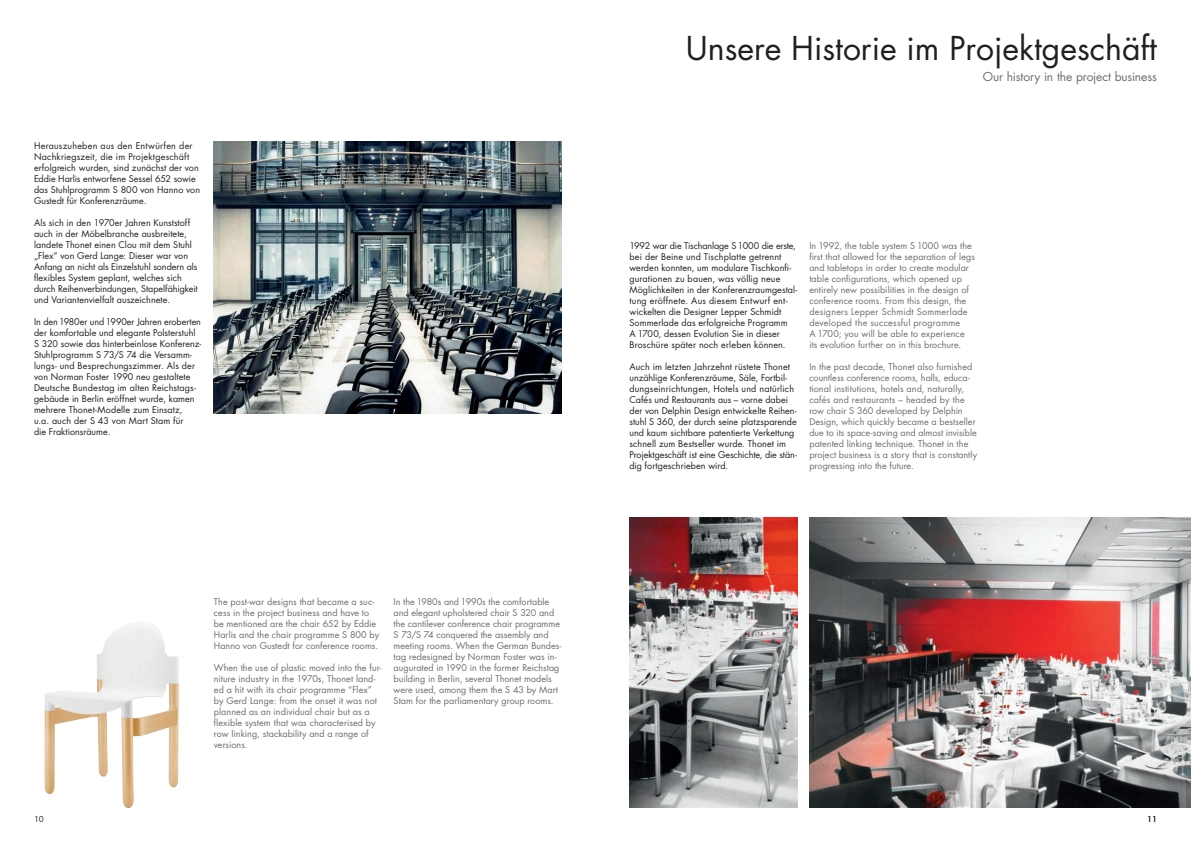
<style>
.page{position:relative;width:1191px;height:842px;background:#fff}
.page>*{position:absolute;margin:0;border:0;box-sizing:border-box;transform-origin:0 0}
.t1{font:32px "Futura Std";color:#231f20}
.t2{font:12px "Futura Std";letter-spacing:-.005em;color:#6c6d70}
.t3{font:9px/11px "Futura Std";letter-spacing:.005em;color:#231f20}
.t4{font:9px/11px "Futura Std";letter-spacing:.005em;color:#6c6d70}
.t5{font:8px "Futura Std";color:#231f20}
</style>
<div class="page">
<img style="left:44px;top:622px;width:134px;height:186px">
<img style="left:214px;top:142px;width:347px;height:272px">
<img style="left:629px;top:518px;width:168px;height:290px">
<img style="left:809px;top:518px;width:382px;height:290px">
<p class="t3" style="left:34px;top:140px;width:168px">Herauszuheben aus den Entwürfen der Nachkriegszeit, die im Projektgeschäft erfolgreich wurden, sind zunächst der von Eddie Harlis entworfene Sessel 652 sowie das Stuhlprogramm S 800 von Hanno von Gustedt für Konferenzräume.</p>
<p class="t3" style="left:34px;top:217px;width:165px">Als sich in den 1970er Jahren Kunststoff auch in der Möbelbranche ausbreitete, landete Thonet einen Clou mit dem Stuhl „Flex“ von Gerd Lange: Dieser war von Anfang an nicht als Einzelstuhl sondern als flexibles System geplant, welches sich durch Reihenverbindungen, Stapelfähigkeit und Variantenvielfalt auszeichnete.</p>
<p class="t3" style="left:34px;top:316px;width:169px">In den 1980er und 1990er Jahren eroberten der komfortable und elegante Polsterstuhl S 320 sowie das hinterbeinlose Konferenz-Stuhlprogramm S 73/S 74 die Versamm&shy;lungs- und Besprechungszimmer. Als der von Norman Foster 1990 neu gestaltete Deutsche Bundestag im alten Reichstags&shy;gebäude in Berlin eröffnet wurde, kamen mehrere Thonet-Modelle zum Einsatz,<br>u.a. auch der S 43 von Mart Stam für<br>die Fraktionsräume.</p>
<p class="t4" style="left:214px;top:596px;width:167px">The post-war designs that became a suc&shy;cess in the project business and have to be mentioned are the chair 652 by Eddie Harlis and the chair programme S 800 by Hanno von Gustedt for conference rooms.</p>
<p class="t4" style="left:214px;top:662px;width:169px">When the use of plastic moved into the fur&shy;niture industry in the 1970s, Thonet land&shy;ed a hit with its chair programme “Flex” by Gerd Lange: from the onset it was not planned as an individual chair but as a flexible system that was characterised by row linking, stackability and a range of versions.</p>
<p class="t4" style="left:394px;top:596px;width:169px">In the 1980s and 1990s the comfortable and elegant upholstered chair S 320 and the cantilever conference chair programme S 73/S 74 conquered the assembly and meeting rooms. When the German Bundes&shy;tag redesigned by Norman Foster was in&shy;augurated in 1990 in the former Reichstag building in Berlin, several Thonet models were used, among them the S 43 by Mart Stam for the parliamentary group rooms.</p>
<h1 class="t1" style="left:686px;top:28px;width:472px">Unsere Historie im Projektgeschäft</h1>
<h2 class="t2" style="left:982px;top:69px;width:176px">Our history in the project business</h2>
<p class="t3" style="left:629px;top:240px;width:169px">1992 war die Tischanlage S 1000 die erste, bei der Beine und Tischplatte getrennt werden konnten, um modulare Tischkonfi&shy;gurationen zu bauen, was völlig neue Möglichkeiten in der Konferenzraumgestal&shy;tung eröffnete. Aus diesem Entwurf ent&shy;wickelten die Designer Lepper Schmidt Sommerlade das erfolgreiche Programm<br>A 1700, dessen Evolution Sie in dieser Broschüre später noch erleben können.</p>
<p class="t3" style="left:629px;top:361px;width:169px">Auch im letzten Jahrzehnt rüstete Thonet unzählige Konferenzräume, Säle, Fortbil&shy;dungseinrichtungen, Hotels und natürlich Cafés und Restaurants aus – vorne dabei der von Delphin Design entwickelte Reihen&shy;stuhl S 360, der durch seine platzsparende und kaum sichtbare patentierte Verkettung schnell zum Bestseller wurde. Thonet im Projektgeschäft ist eine Geschichte, die stän&shy;dig fortgeschrieben wird.</p>
<p class="t4" style="left:809px;top:240px;width:167px">In 1992, the table system S 1000 was the first that allowed for the separation of legs and tabletops in order to create modular table configurations, which opened up entirely new possibilities in the design of conference rooms. From this design, the designers Lepper Schmidt Sommerlade developed the successful programme<br>A 1700; you will be able to experience its evolution further on in this brochure.</p>
<p class="t4" style="left:809px;top:361px;width:169px">In the past decade, Thonet also furnished countless conference rooms, halls, educa&shy;tional institutions, hotels and, naturally, cafés and restaurants – headed by the row chair S 360 developed by Delphin Design, which quickly became a bestseller due to its space-saving and almost invisible patented linking technique. Thonet in the project business is a story that is constantly progressing into the future.</p>
<p class="t5" style="left:34px;top:814px;width:11px">10</p>
<p class="t5" style="left:1147px;top:814px;width:11px">11</p>
</div>
